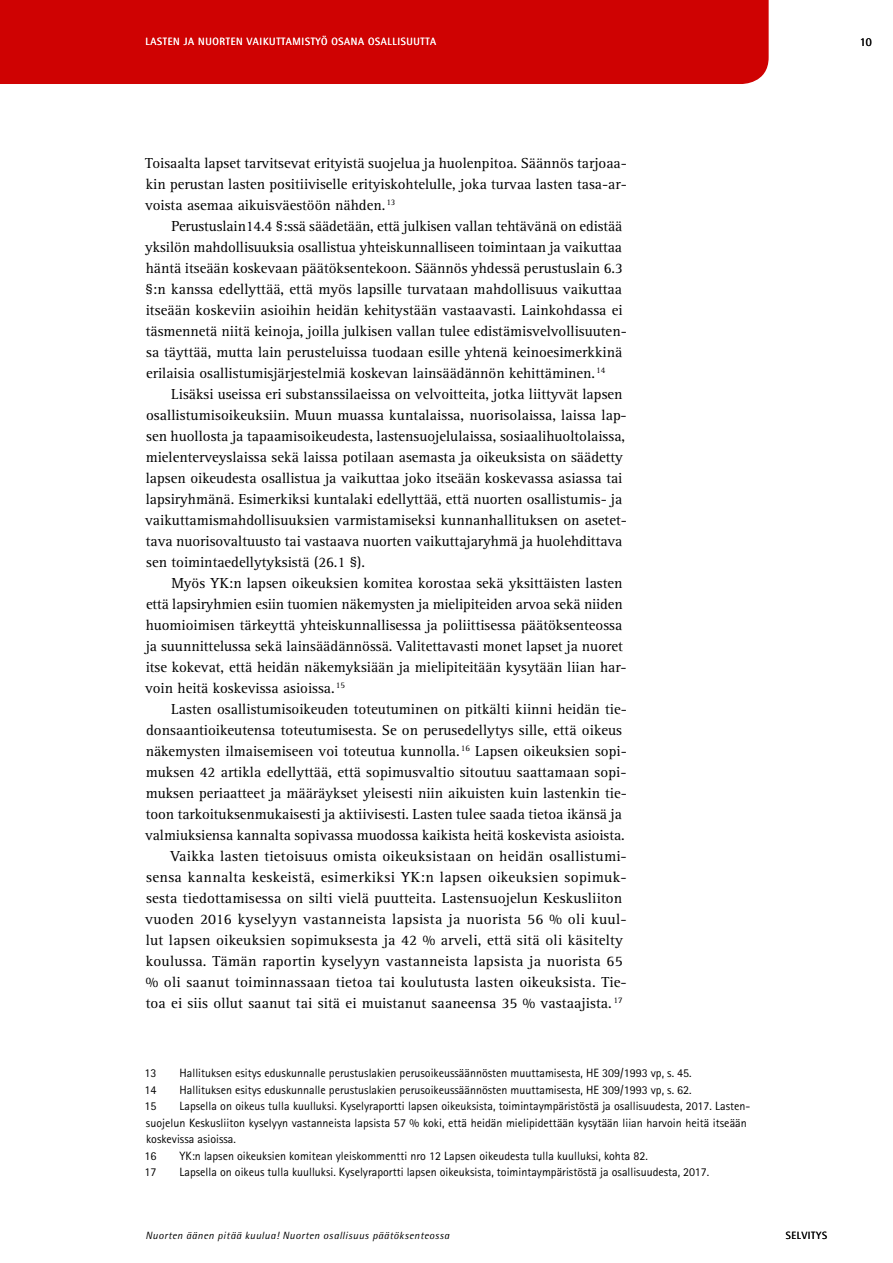
<style>
.page{position:relative;width:893px;height:1263px;background:#fff}
.page>*{position:absolute;margin:0;border:0;box-sizing:border-box;transform-origin:0 0}
.t1{font:15px/21px "Rotis Serif Std";color:#000}
.t2{font:15px "Rotis Serif Std";letter-spacing:.02em;color:#000}
.t3{font:12px/16.5px "Rotis Sans Serif Std";color:#000}
.t4{font:12px "Rotis Semi Sans Std";color:#000}
.t5{font:italic 10.5px "Rotis Semi Sans Std";letter-spacing:.04em;color:#000}
.t6{font:10.5px "Rotis Semi Sans Std";letter-spacing:.06em;color:#fff}
.t7{font:10.5px "Rotis Semi Sans Std";letter-spacing:.06em;color:#000}
</style>
<div class="page">
<div style="left:0;top:0;width:769px;height:84px;background:#cf0202"></div>
<p class="t6" style="left:146px;top:35px;width:162px">LASTEN JA NUORTEN VAI KUTTAMISTY</p>
<p class="t6" style="left:321px;top:35px;width:72px">Ö OSANA OSALLIS</p>
<p class="t6" style="left:406px;top:35px;width:31px">UUTTA</p>
<p class="t4" style="left:860px;top:35px;width:14px">10</p>
<p class="t6" style="left:276px;top:35px;width:6px">T</p>
<p class="t6" style="left:388px;top:35px;width:6px">L</p>
<p class="t6" style="left:421px;top:35px;width:6px">T</p>
<p class="t1" style="left:145px;top:153px;width:483px;text-align:justify">Toisaalta lapset tarvitsevat erityistä suojelua ja huolenpitoa. Säännös tarjoaa&shy;kin perustan lasten positiiviselle erityiskohtelulle, joka turvaa lasten tasa-ar&shy;voista asemaa aikuisväestöön nähden.<sup>13</sup></p>
<p class="t1" style="left:145px;top:216px;width:483px;text-indent:26px">Perustuslain14.4 §:ssä säädetään, että julkisen vallan tehtävänä on edistää yksilön mahdollisuuksia osallistua yhteiskunnalliseen toimintaan ja vaikuttaa häntä itseään koskevaan päätöksentekoon. Säännös yhdessä perustuslain 6.3 §:n kanssa edellyttää, että myös lapsille turvataan mahdollisuus vaikuttaa itseään koskeviin asioihin heidän kehitystään vastaavasti. Lainkohdassa ei täsmennetä niitä keinoja, joilla julkisen vallan tulee edistämisvelvollisuuten&shy;sa täyttää, mutta lain perusteluissa tuodaan esille yhtenä keinoesimerkkinä erilaisia osallistumisjärjestelmiä koskevan lainsäädännön kehittäminen.<sup>14</sup></p>
<p class="t1" style="left:145px;top:384px;width:483px;text-indent:26px">Lisäksi useissa eri substanssilaeissa on velvoitteita, jotka liittyvät lapsen osallistumisoikeuksiin. Muun muassa kuntalaissa, nuorisolaissa, laissa lap&shy;sen huollosta ja tapaamisoikeudesta, lastensuojelulaissa, sosiaalihuoltolaissa, mielenterveyslaissa sekä laissa potilaan asemasta ja oikeuksista on säädetty lapsen oikeudesta osallistua ja vaikuttaa joko itseään koskevassa asiassa tai lapsiryhmänä. Esimerkiksi kuntalaki edellyttää, että nuorten osallistumis- ja vaikuttamismahdollisuuksien varmistamiseksi kunnanhallituksen on asetet&shy;tava nuorisovaltuusto tai vastaava nuorten vaikuttajaryhmä ja huolehdittava sen toimintaedellytyksistä (26.1 §).</p>
<p class="t1" style="left:145px;top:573px;width:483px;text-indent:26px">Myös YK:n lapsen oikeuksien komitea korostaa sekä yksittäisten lasten että lapsiryhmien esiin tuomien näkemysten ja mielipiteiden arvoa sekä niiden huomioimisen tärkeyttä yhteiskunnallisessa ja poliittisessa päätöksenteossa ja suunnittelussa sekä lainsäädännössä. Valitettavasti monet lapset ja nuoret itse kokevat, että heidän näkemyksiään ja mielipiteitään kysytään liian har&shy;voin heitä koskevissa asioissa.<sup>15</sup></p>
<p class="t1" style="left:171px;top:699px;width:457px">Lasten osallistumisoikeuden toteutuminen on pitkälti kiinni heidän tie-</p>
<p class="t1" style="left:146px;top:720px;width:478px">donsaantioikeutensa toteutumisesta. Se on perusedellytys sille, että oikeus</p>
<p class="t1" style="left:146px;top:741px;width:483px">näkemysten ilmaisemiseen voi toteutua kunnolla.<sup>16</sup> Lapsen oikeuksien sopi-</p>
<p class="t1" style="left:146px;top:762px;width:483px">muksen 42 artikla edellyttää, että sopimusvaltio sitoutuu saattamaan sopi-</p>
<p class="t1" style="left:146px;top:783px;width:483px">muksen periaatteet ja määräykset yleisesti niin aikuisten kuin lastenkin tie-</p>
<p class="t1" style="left:146px;top:804px;width:478px">toon tarkoituksenmukaisesti ja aktiivisesti. Lasten tulee saada tietoa ikänsä ja</p>
<p class="t1" style="left:145px;top:825px;width:481px">valmiuksiensa kannalta sopivassa muodossa kaikista heitä koskevista asioista.</p>
<p class="t1" style="left:170px;top:846px;width:458px">Vaikka lasten tietoisuus omista oikeuksistaan on heidän osallistumi-</p>
<p class="t2" style="left:146px;top:868px;width:482px">sensa kannalta keskeistä, esimerkiksi YK:n lapsen oikeuksien sopimuk-</p>
<p class="t1" style="left:146px;top:888px;width:478px">sesta tiedottamisessa on silti vielä puutteita. Lastensuojelun Keskusliiton</p>
<p class="t2" style="left:145px;top:910px;width:483px">vuoden 2016 kyselyyn vastanneista lapsista ja nuorista 56 % oli kuul-</p>
<p class="t1" style="left:146px;top:930px;width:479px">lut lapsen oikeuksien sopimuksesta ja 42 % arveli, että sitä oli käsitelty</p>
<p class="t1" style="left:146px;top:951px;width:478px">koulussa. Tämän raportin kyselyyn vastanneista lapsista ja nuorista 65</p>
<p class="t1" style="left:146px;top:972px;width:482px">% oli saanut toiminnassaan tietoa tai koulutusta lasten oikeuksista. Tie-</p>
<p class="t1" style="left:146px;top:993px;width:478px">toa ei siis ollut saanut tai sitä ei muistanut saaneensa 35 % vastaajista. <sup>17</sup></p>
<p class="t3" style="left:145px;top:1065px;width:13px">13</p>
<p class="t3" style="left:180px;top:1065px;width:514px">Hallituksen esitys eduskunnalle perustuslakien perusoikeussäännösten muuttamisesta, HE 309/1993 vp, s. 45.</p>
<p class="t3" style="left:145px;top:1081px;width:13px">14</p>
<p class="t3" style="left:180px;top:1081px;width:514px">Hallituksen esitys eduskunnalle perustuslakien perusoikeussäännösten muuttamisesta, HE 309/1993 vp, s. 62.</p>
<p class="t3" style="left:145px;top:1098px;width:13px">15</p>
<p class="t3" style="left:145px;top:1098px;width:607px;text-indent:35px">Lapsella on oikeus tulla kuulluksi. Kyselyraportti lapsen oikeuksista, toimintaympäristöstä ja osallisuudesta, 2017. Lasten&shy;suojelun Keskusliiton kyselyyn vastanneista lapsista 57 % koki, että heidän mielipidettään kysytään liian harvoin heitä itseään koskevissa asioissa.<br>16</p>
<p class="t3" style="left:180px;top:1147px;width:470px">YK:n lapsen oikeuksien komitean yleiskommentti nro 12 Lapsen oikeudesta tulla kuulluksi, kohta 82.</p>
<p class="t3" style="left:145px;top:1164px;width:13px">17</p>
<p class="t3" style="left:180px;top:1164px;width:531px">Lapsella on oikeus tulla kuulluksi. Kyselyraportti lapsen oikeuksista, toimintaympäristöstä ja osallisuudesta, 2017.</p>
<p class="t5" style="left:146px;top:1229px;width:305px">Nuorten äänen pitää kuulua! Nuorten osallisuus päätöksenteossa</p>
<p class="t7" style="left:786px;top:1229px;width:43px">SELVITYS</p>
</div>
